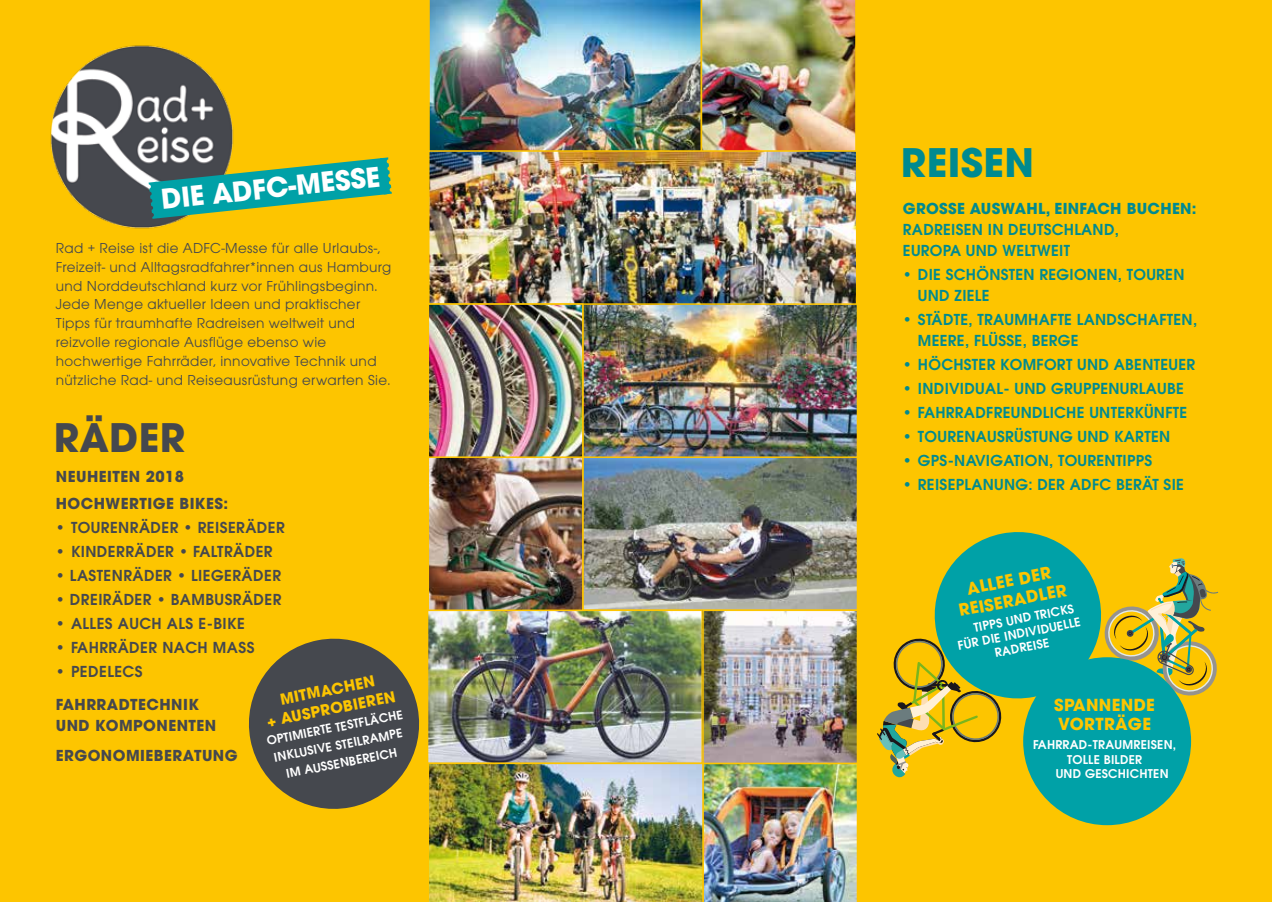
<style>
.page{position:relative;width:1272px;height:902px;background:#fff}
.page>*{position:absolute;margin:0;border:0;box-sizing:border-box;transform-origin:0 0}
.t1{font:700 39px "Avant Garde LT";letter-spacing:.01em;color:#008a90}
.t2{font:700 39px "Avant Garde LT";letter-spacing:.01em;color:#45484e}
.t3{font:700 27.15px "Avant Garde LT";color:#fff}
.t4{font:700 16.5px/19.8px "Avant Garde LT";letter-spacing:.02em;color:#fdc500;text-align:center}
.t5{font:15px/18.8px "Avant Garde Gothic Itc T";letter-spacing:.02em;color:#45484e}
.t6{font:600 15px/21px "Avant Garde LT";letter-spacing:.02em;color:#008a90}
.t7{font:600 15px "Avant Garde LT";letter-spacing:.03em;color:#45484e}
.t8{font:700 15px/27px "Avant Garde LT";letter-spacing:.03em;color:#45484e}
.t9{font:700 15px "Avant Garde LT";letter-spacing:.02em;color:#008a90}
.t10{font:700 15px/18.9px "Avant Garde LT";color:#fdc500;text-align:center}
.t11{font:600 12px/18px "Avant Garde LT";letter-spacing:.02em;color:#fff;text-align:center}
</style>
<div class="page">
<div style="left:0;top:0;width:1271px;height:901px;background:#fdc500"></div>
<img style="left:430px;top:153px;width:425px;height:478px">
<div style="left:582px;top:456px;width:276px;height:155px;border:2px solid #fdc500"></div>
<img style="left:429px;top:0;width:427px;height:150px">
<div style="left:702px;top:609px;width:156px;height:155px;border:2px solid #fdc500"></div>
<div style="left:427px;top:456px;width:156px;height:155px;border:2px solid #fdc500"></div>
<div style="left:582px;top:303px;width:276px;height:155px;border:2px solid #fdc500"></div>
<div style="left:428px;top:150px;width:429px;height:155px;border:2px solid #fdc500"></div>
<div style="left:427px;top:303px;width:156px;height:155px;border:2px solid #fdc500"></div>
<img style="left:249px;top:631px;width:609px;height:270px">
<img style="left:50px;top:45px;width:184px;height:184px">
<svg style="left:148px;top:157px;width:244px;height:62px"></svg>
<svg style="left:877px;top:532px;width:342px;height:246px"></svg>
<div style="left:1023px;top:657px;width:167px;height:168px;background:#00a1a7;border-radius:50%"></div>
<h2 class="t3" style="left:159px;top:182px;width:221px;rotate:-6deg">DIE ADFC-MESSE</h2>
<p class="t5" style="left:56px;top:238px;width:337px">Rad + Reise ist die ADFC-Messe für alle Urlaubs-, Freizeit- und Alltagsradfahrer*innen aus Hamburg und Norddeutschland kurz vor Frühlingsbeginn.<br>Jede Menge aktueller Ideen und praktischer Tipps für traumhafte Radreisen weltweit und reizvolle regionale Ausflüge ebenso wie hochwertige Fahrräder, innovative Technik und nützliche Rad- und Reiseausrüstung erwarten Sie.</p>
<h1 class="t2" style="left:54px;top:412px;width:133px">RÄDER</h1>
<p class="t8" style="left:56px;top:462px;width:174px">NEUHEITEN 2018<br>HOCHWERTIGE BIKES:</p>
<p class="t7" style="left:56px;top:517px;width:230px">• TOURENRÄDER • REISERÄDER</p>
<p class="t7" style="left:56px;top:541px;width:218px">• KINDERRÄDER • FALTRÄDER</p>
<p class="t7" style="left:56px;top:565px;width:227px">• LASTENRÄDER • LIEGERÄDER</p>
<p class="t7" style="left:56px;top:589px;width:227px">• DREIRÄDER • BAMBUSRÄDER</p>
<p class="t7" style="left:56px;top:613px;width:190px">• ALLES AUCH ALS E-BIKE</p>
<p class="t7" style="left:56px;top:637px;width:200px">• FAHRRÄDER NACH MASS</p>
<p class="t7" style="left:56px;top:661px;width:88px">• PEDELECS</p>
<p class="t8" style="left:56px;top:693px;width:162px;line-height:21px">FAHRRADTECHNIK<br>UND KOMPONENTEN</p>
<p class="t8" style="left:56px;top:741px;width:183px">ERGONOMIEBERATUNG</p>
<p class="t10" style="left:261px;top:693px;width:132px;rotate:-11deg">MITMACHEN<br>+ AUSPROBIEREN</p>
<p class="t11" style="left:265px;top:731px;width:140px;rotate:-11deg">OPTIMIERTE TESTFLÄCHE<br>INKLUSIVE STEILRAMPE<br>IM AUSSENBEREICH</p>
<h1 class="t1" style="left:900px;top:138px;width:135px">REISEN</h1>
<p class="t9" style="left:902px;top:198px;width:295px">GROSSE AUSWAHL, EINFACH BUCHEN:</p>
<p class="t6" style="left:902px;top:218px;width:218px">RADREISEN IN DEUTSCHLAND,<br>EUROPA UND WELTWEIT</p>
<p class="t6" style="left:917px;top:263px;width:268px;text-indent:-15px">• DIE SCHÖNSTEN REGIONEN, TOUREN<br>UND ZIELE</p>
<p class="t6" style="left:917px;top:308px;width:281px;text-indent:-15px">• STÄDTE, TRAUMHAFTE LANDSCHAFTEN,<br>MEERE, FLÜSSE, BERGE</p>
<p class="t6" style="left:902px;top:353px;width:294px">• HÖCHSTER KOMFORT UND ABENTEUER</p>
<p class="t6" style="left:902px;top:377px;width:282px">• INDIVIDUAL- UND GRUPPENURLAUBE</p>
<p class="t6" style="left:902px;top:401px;width:286px">• FAHRRADFREUNDLICHE UNTERKÜNFTE</p>
<p class="t6" style="left:902px;top:425px;width:269px">• TOURENAUSRÜSTUNG UND KARTEN</p>
<p class="t6" style="left:902px;top:449px;width:251px">• GPS-NAVIGATION, TOURENTIPPS</p>
<p class="t6" style="left:902px;top:473px;width:282px">• REISEPLANUNG: DER ADFC BERÄT SIE</p>
<p class="t4" style="left:953px;top:581px;width:111px;rotate:-11deg">ALLEE DER<br>REISERADLER</p>
<p class="t11" style="left:972px;top:618px;width:103px;rotate:-11deg">TIPPS UND TRICKS</p>
<p class="t11" style="left:956px;top:636px;width:126px;rotate:-11deg">FÜR DIE INDIVIDUELLE</p>
<p class="t11" style="left:993px;top:643px;width:56px;rotate:-11deg">RADREISE</p>
<p class="t4" style="left:1054px;top:695px;width:102px;line-height:18.9px;text-align:left">SPANNENDE<br>VORTRÄGE</p>
<p class="t11" style="left:1033px;top:735px;width:145px">FAHRRAD-TRAUMREISEN,</p>
<p class="t11" style="left:1067px;top:749px;width:77px">TOLLE BILDER</p>
<p class="t11" style="left:1055px;top:764px;width:114px">UND GESCHICHTEN</p>
</div>
